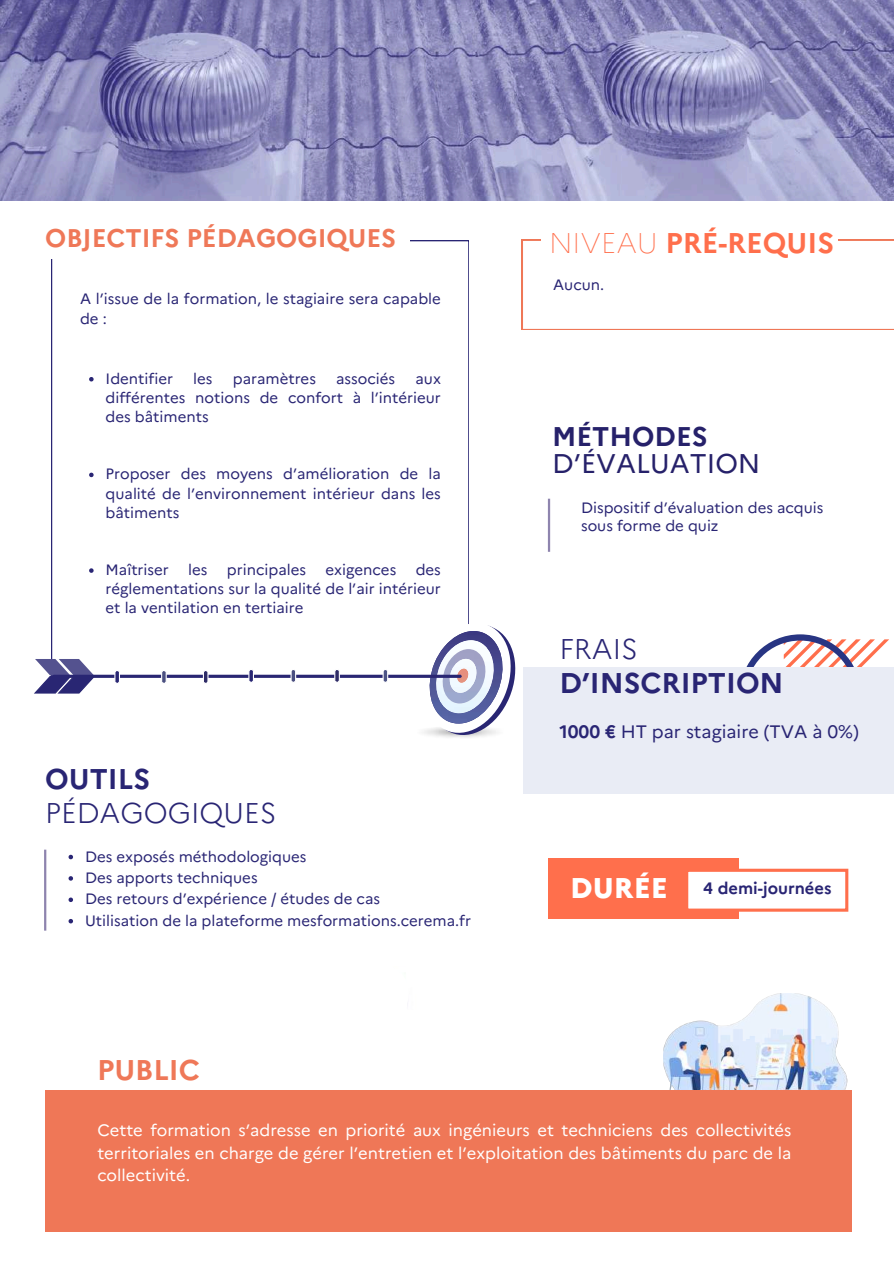
<style>
.page{position:relative;width:894px;height:1264px;background:#fff}
.page>*{position:absolute;margin:0;border:0;box-sizing:border-box;transform-origin:0 0}
.t1{font:700 28.5px "Marianne";color:#292574}
.t2{font:300 28.5px "Marianne";color:#292574}
.t3{font:700 28.5px "Marianne";color:#ff6f4c}
.t4{font:700 28.5px "Marianne";color:#ef7858}
.t5{font:27px "Marianne";color:#26216a}
.t6{font:700 27px "Marianne";color:#26216a}
.t7{font:700 25.5px "Marianne";color:#ef7858}
.t8{font:18px "Marianne";color:#292574}
.t9{font:16.5px/22.5px "Marianne";color:#fff;text-align:justify}
.t10{font:700 16.5px "Marianne";color:#292574}
.t11{font:15px/19.2px "Marianne";color:#292574}
.s1{font-weight:100}
.s2{font-weight:700}
.s3{font-weight:800;font-size:28.5px;color:#fff}
</style>
<div class="page">
<svg style="left:51px;top:240px;width:417px;height:383px"></svg>
<div style="left:29px;top:212px;width:380px;height:46px;background:#fff"></div>
<svg style="left:746px;top:634px;width:143px;height:33px"></svg>
<svg style="left:0;top:200px;width:893px;height:1px"></svg>
<img style="left:663px;top:993px;width:185px;height:97px">
<svg style="left:521px;top:240px;width:372px;height:90px"></svg>
<div style="left:541px;top:229px;width:296px;height:29px;background:#fff"></div>
<div style="left:523px;top:667px;width:370px;height:126px;background:#e9ecf5"></div>
<div style="left:45px;top:1090px;width:806px;height:141px;background:#ef7757"></div>
<div style="left:548px;top:858px;width:190px;height:60px;background:#ff6f4c"></div>
<svg style="left:688px;top:868px;width:160px;height:43px"></svg>
<svg style="left:34px;top:623px;width:481px;height:112px"></svg>
<hr style="left:547px;top:498px;width:3px;height:54px;background:#8e84ae">
<img style="left:0;top:0;width:893px;height:200px">
<hr style="left:44px;top:849px;width:2px;height:81px;background:#8e84ae">
<svg style="left:89px;top:377px;width:5px;height:4px"></svg>
<svg style="left:89px;top:472px;width:5px;height:5px"></svg>
<svg style="left:89px;top:568px;width:5px;height:5px"></svg>
<svg style="left:68px;top:854px;width:5px;height:5px"></svg>
<svg style="left:68px;top:876px;width:5px;height:4px"></svg>
<svg style="left:68px;top:897px;width:5px;height:5px"></svg>
<svg style="left:68px;top:919px;width:5px;height:4px"></svg>
<h3 class="t7" style="left:45px;top:222px;width:352px">OBJECTIFS PÉDAGOGIQUES</h3>
<p class="t11" style="left:80px;top:288px;width:362px;line-height:20.2px">A l’issue de la formation, le stagiaire sera capable de :</p>
<p class="t11" style="left:106px;top:369px;width:69px">Identifier</p>
<p class="t11" style="left:193px;top:369px;width:21px">les</p>
<p class="t11" style="left:233px;top:369px;width:85px">paramètres</p>
<p class="t11" style="left:336px;top:369px;width:61px">associés</p>
<p class="t11" style="left:106px;top:369px;width:337px;text-align:justify;text-indent:310px">aux différentes notions de confort à l’intérieur des bâtiments</p>
<p class="t11" style="left:106px;top:464px;width:337px;text-align:justify">Proposer des moyens d’amélioration de la qualité de l’environnement intérieur dans les bâtiments</p>
<p class="t11" style="left:106px;top:560px;width:65px">Maîtriser</p>
<p class="t11" style="left:188px;top:560px;width:21px">les</p>
<p class="t11" style="left:227px;top:560px;width:81px">principales</p>
<p class="t11" style="left:325px;top:560px;width:72px">exigences</p>
<p class="t11" style="left:106px;top:560px;width:337px;text-align:justify;text-indent:310px">des réglementations sur la qualité de l’air intérieur et la ventilation en tertiaire</p>
<h1 class="t1" style="left:45px;top:761px;width:106px">OUTILS</h1>
<h1 class="t2" style="left:45px;top:795px;width:233px">PÉDAGOGIQUES</h1>
<p class="t11" style="left:85px;top:845px;width:387px;line-height:21.3px">Des exposés méthodologiques<br>Des apports techniques<br>Des retours d’expérience / études de cas<br>Utilisation de la plateforme mesformations.cerema.fr</p>
<h1 class="t4" style="left:97px;top:1052px;width:104px">PUBLIC</h1>
<h1 class="t3" style="left:549px;top:225px;width:286px"><span class="s1">NIVEAU</span> PRÉ-REQUIS</h1>
<p class="t11" style="left:553px;top:275px;width:52px">Aucun.</p>
<h2 class="t6" style="left:552px;top:419px;width:157px">MÉTHODES</h2>
<h2 class="t5" style="left:552px;top:446px;width:210px">D’ÉVALUATION</h2>
<p class="t11" style="left:581px;top:498px;width:244px;line-height:18px">Dispositif d’évaluation des acquis sous forme de quiz</p>
<h1 class="t2" style="left:559px;top:631px;width:80px">FRAIS</h1>
<h1 class="t1" style="left:559px;top:665px;width:226px">D’INSCRIPTION</h1>
<p class="t8" style="left:559px;top:720px;width:301px"><span class="s2">1000 €</span> HT par stagiaire (TVA à 0%)</p>
<p class="t10" style="left:570px;top:878px;width:263px"><span class="s3">DURÉE</span> 4 demi-journées</p>
<p class="t9" style="left:97px;top:1118px;width:695px">Cette formation s’adresse en priorité aux ingénieurs et techniciens des collectivités territoriales en charge de gérer l’entretien et l’exploitation des bâtiments du parc de la collectivité.</p>
</div>
